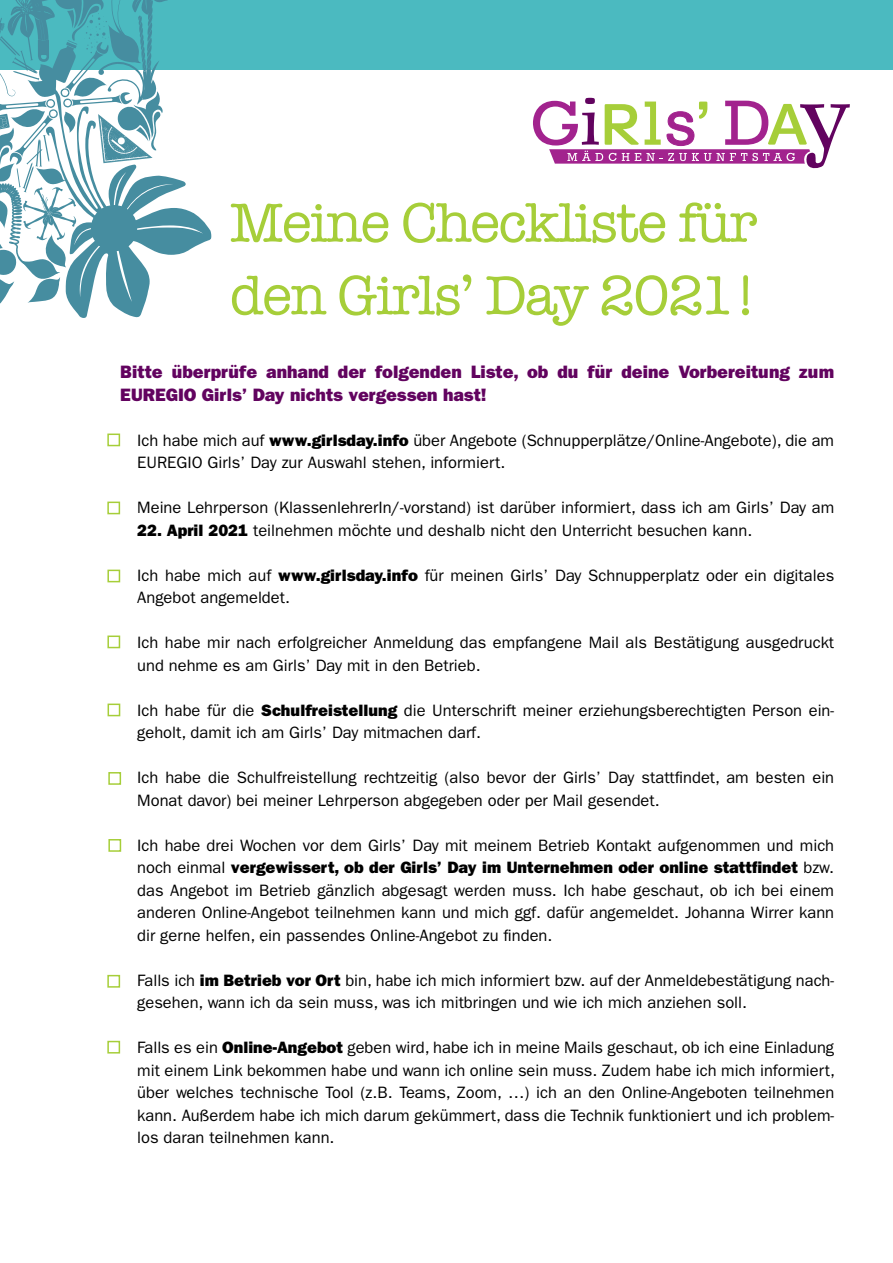
<style>
.page{position:relative;width:893px;height:1263px;background:#fff}
.page>*{position:absolute;margin:0;border:0;box-sizing:border-box;transform-origin:0 0}
.t1{font:56.7px/72.6px "American Typewriter";letter-spacing:-.03em;color:#a6ce39}
.t2{font:18px/22.5px "ITC Franklin Gothic Std Hvy";color:#62035f}
.t3{font:16.5px/22.5px "ITC Franklin Gothic Std";color:#000}
.t4{font:16.5px "ITC Franklin Gothic Std Hvy";color:#000}
.s1{font-family:"ITC Franklin Gothic Std Hvy"}
.s2{font-family:"ITC Franklin Gothic Std"}
</style>
<div class="page">
<div style="left:0;top:0;width:893px;height:70px;background:#4bbac0"></div>
<svg style="left:533px;top:98px;width:317px;height:70px"></svg>
<svg style="left:0;top:0;width:212px;height:318px"></svg>
<div style="left:107px;top:433px;width:13px;height:13px;border:2px solid #a6ce39"></div>
<div style="left:107px;top:502px;width:13px;height:12px;border:2px solid #a6ce39"></div>
<div style="left:107px;top:570px;width:13px;height:12px;border:2px solid #a6ce39"></div>
<div style="left:107px;top:635px;width:13px;height:13px;border:2px solid #a6ce39"></div>
<div style="left:108px;top:703px;width:12px;height:13px;border:2px solid #a6ce39"></div>
<div style="left:108px;top:772px;width:13px;height:13px;border:2px solid #a6ce39"></div>
<div style="left:108px;top:839px;width:13px;height:13px;border:2px solid #a6ce39"></div>
<div style="left:107px;top:975px;width:13px;height:13px;border:2px solid #a6ce39"></div>
<div style="left:107px;top:1041px;width:13px;height:12px;border:2px solid #a6ce39"></div>
<h1 class="t1" style="left:230px;top:185px;width:529px">Meine Checkliste für den Girls’ Day 2021!</h1>
<p class="t2" style="left:120px;top:361px;width:715px">Bitte überprüfe anhand der folgenden Liste, ob du für deine Vorbereitung zum<br>EUREGIO Girls’ Day nichts vergessen hast!</p>
<p class="t3" style="left:137px;top:429px;width:698px">Ich habe mich auf <span class="s1">www.girlsday.info</span> über Angebote (Schnupperplätze/Online-Angebote), die am<br>EUREGIO Girls’ Day zur Auswahl stehen, informiert.</p>
<p class="t3" style="left:137px;top:496px;width:698px">Meine Lehrperson (KlassenlehrerIn/-vorstand) ist darüber informiert, dass ich am Girls’ Day am</p>
<p class="t3" style="left:137px;top:519px;width:617px"><span class="s1">22. April 2021</span> teilnehmen möchte und deshalb nicht den Unterricht besuchen kann.</p>
<p class="t3" style="left:137px;top:564px;width:698px">Ich habe mich auf <span class="s1">www.girlsday.info</span> für meinen Girls’ Day Schnupperplatz oder ein digitales<br>Angebot angemeldet.</p>
<p class="t3" style="left:137px;top:631px;width:698px">Ich habe mir nach erfolgreicher Anmeldung das empfangene Mail als Bestätigung ausgedruckt und nehme es am Girls’ Day mit in den Betrieb.</p>
<p class="t3" style="left:137px;top:699px;width:698px">Ich habe für die <span class="s1">Schulfreistellung</span> die Unterschrift meiner erziehungsberechtigten Person ein&shy;geholt, damit ich am Girls’ Day mitmachen darf.</p>
<p class="t3" style="left:137px;top:766px;width:698px">Ich habe die Schulfreistellung rechtzeitig (also bevor der Girls’ Day stattfindet, am besten ein<br>Monat davor) bei meiner Lehrperson abgegeben oder per Mail gesendet.</p>
<p class="t3" style="left:137px;top:834px;width:698px">Ich habe drei Wochen vor dem Girls’ Day mit meinem Betrieb Kontakt aufgenommen und mich</p>
<p class="t4" style="left:137px;top:858px;width:698px"><span class="s2">noch einmal</span> vergewissert, ob der Girls’ Day im Unternehmen oder online stattfindet <span class="s2">bzw.</span></p>
<p class="t3" style="left:137px;top:879px;width:698px;text-align:justify">das Angebot im Betrieb gänzlich abgesagt werden muss. Ich habe geschaut, ob ich bei einem anderen Online-Angebot teilnehmen kann und mich ggf. dafür angemeldet. Johanna Wirrer kann dir gerne helfen, ein passendes Online-Angebot zu finden.</p>
<p class="t3" style="left:137px;top:969px;width:698px">Falls ich <span class="s1">im Betrieb vor Ort</span> bin, habe ich mich informiert bzw. auf der Anmeldebestätigung nach&shy;gesehen, wann ich da sein muss, was ich mitbringen und wie ich mich anziehen soll.</p>
<p class="t3" style="left:137px;top:1036px;width:699px;text-align:justify">Falls es ein <span class="s1">Online-Angebot</span> geben wird, habe ich in meine Mails geschaut, ob ich eine Einladung mit einem Link bekommen habe und wann ich online sein muss. Zudem habe ich mich informiert, über welches technische Tool (z.B. Teams, Zoom, …) ich an den Online-Angeboten teilnehmen kann. Außerdem habe ich mich darum gekümmert, dass die Technik funktioniert und ich problem&shy;los daran teilnehmen kann.</p>
</div>
